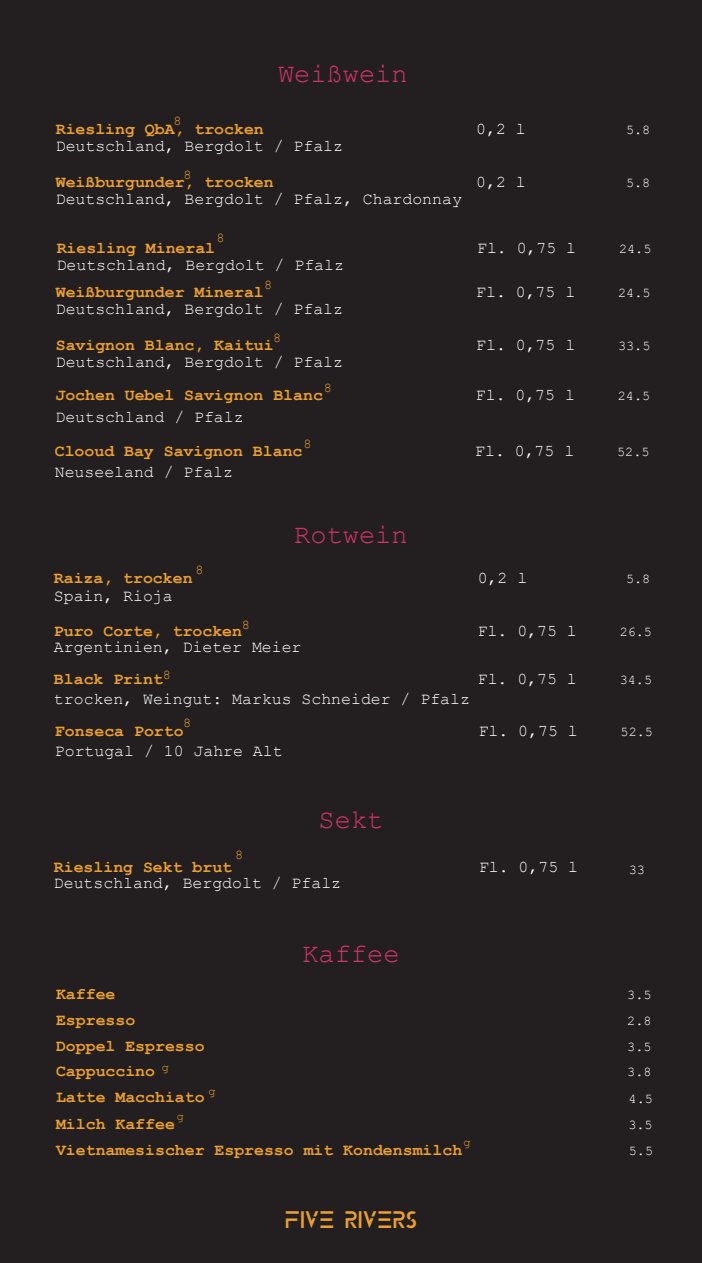
<style>
.page{position:relative;width:702px;height:1263px;background:#231f20}
.page>*{position:absolute;margin:0;border:0;box-sizing:border-box;transform-origin:0 0}
.t1{font:27px "Courier New";color:#d3336a}
.t2{font:24px "Colony";color:#eda02d}
.t3{font:16.5px "Courier New";color:#fff}
.t4{font:700 16.5px "Courier New";color:#eda02d}
.t5{font:13.5px "Courier New";color:#fff}
.t6{font:13.5px "Courier New";color:#eda02d}
.t7{font:12px "Courier New";color:#eda02d}
</style>
<div class="page">
<p class="t6" style="left:174px;top:113px;width:10px">8</p>
<p class="t4" style="left:56px;top:119px;width:209px">Riesling QbA, trocken</p>
<h1 class="t1" style="left:278px;top:57px;width:131px">Weißwein</h1>
<p class="t3" style="left:56px;top:136px;width:289px">Deutschland, Bergdolt / Pfalz</p>
<p class="t4" style="left:56px;top:171px;width:219px">Weißburgunder, trocken</p>
<p class="t6" style="left:183px;top:166px;width:10px">8</p>
<p class="t3" style="left:56px;top:188px;width:407px">Deutschland, Bergdolt / Pfalz, Chardonnay</p>
<p class="t6" style="left:216px;top:230px;width:10px">8</p>
<p class="t4" style="left:57px;top:237px;width:160px">Riesling Mineral</p>
<p class="t3" style="left:57px;top:254px;width:289px">Deutschland, Bergdolt / Pfalz</p>
<p class="t6" style="left:264px;top:277px;width:10px">8</p>
<p class="t4" style="left:56px;top:282px;width:209px">Weißburgunder Mineral</p>
<p class="t3" style="left:56px;top:299px;width:289px">Deutschland, Bergdolt / Pfalz</p>
<p class="t4" style="left:56px;top:334px;width:219px">Savignon Blanc, Kaitui</p>
<p class="t6" style="left:273px;top:329px;width:10px">8</p>
<p class="t3" style="left:56px;top:351px;width:289px">Deutschland, Bergdolt / Pfalz</p>
<p class="t3" style="left:476px;top:119px;width:51px">0,2 l</p>
<p class="t5" style="left:626px;top:122px;width:26px">5.8</p>
<p class="t3" style="left:476px;top:171px;width:51px">0,2 l</p>
<p class="t5" style="left:626px;top:174px;width:26px">5.8</p>
<p class="t3" style="left:477px;top:237px;width:100px">Fl. 0,75 l</p>
<p class="t5" style="left:619px;top:240px;width:34px">24.5</p>
<p class="t3" style="left:476px;top:282px;width:100px">Fl. 0,75 l</p>
<p class="t5" style="left:618px;top:285px;width:34px">24.5</p>
<p class="t3" style="left:476px;top:334px;width:100px">Fl. 0,75 l</p>
<p class="t5" style="left:618px;top:337px;width:34px">33.5</p>
<p class="t6" style="left:324px;top:379px;width:10px">8</p>
<p class="t4" style="left:55px;top:385px;width:269px">Jochen Uebel Savignon Blanc</p>
<p class="t3" style="left:476px;top:385px;width:100px">Fl. 0,75 l</p>
<p class="t5" style="left:617px;top:387px;width:34px">24.5</p>
<p class="t3" style="left:55px;top:406px;width:190px">Deutschland / Pfalz</p>
<p class="t6" style="left:303px;top:435px;width:10px">8</p>
<p class="t4" style="left:55px;top:440px;width:249px">Clooud Bay Savignon Blanc</p>
<p class="t3" style="left:475px;top:440px;width:100px">Fl. 0,75 l</p>
<p class="t5" style="left:617px;top:443px;width:34px">52.5</p>
<p class="t3" style="left:55px;top:462px;width:180px">Neuseeland / Pfalz</p>
<p class="t6" style="left:195px;top:562px;width:10px">8</p>
<p class="t4" style="left:54px;top:568px;width:140px">Raiza, trocken</p>
<h1 class="t1" style="left:294px;top:518px;width:115px">Rotwein</h1>
<p class="t3" style="left:477px;top:568px;width:51px">0,2 l</p>
<p class="t5" style="left:626px;top:571px;width:26px">5.8</p>
<p class="t3" style="left:54px;top:585px;width:120px">Spain, Rioja</p>
<p class="t4" style="left:54px;top:621px;width:190px">Puro Corte, trocken</p>
<p class="t3" style="left:477px;top:621px;width:100px">Fl. 0,75 l</p>
<p class="t5" style="left:619px;top:623px;width:34px">26.5</p>
<p class="t3" style="left:54px;top:637px;width:249px">Argentinien, Dieter Meier</p>
<p class="t6" style="left:242px;top:616px;width:10px">8</p>
<p class="t6" style="left:163px;top:666px;width:10px">8</p>
<p class="t4" style="left:54px;top:669px;width:110px">Black Print</p>
<p class="t3" style="left:54px;top:689px;width:417px">trocken, Weingut: Markus Schneider / Pfalz</p>
<p class="t3" style="left:477px;top:669px;width:100px">Fl. 0,75 l</p>
<p class="t5" style="left:619px;top:672px;width:34px">34.5</p>
<p class="t6" style="left:183px;top:714px;width:10px">8</p>
<p class="t4" style="left:55px;top:721px;width:130px">Fonseca Porto</p>
<p class="t3" style="left:55px;top:741px;width:229px">Portugal / 10 Jahre Alt</p>
<p class="t3" style="left:478px;top:721px;width:100px">Fl. 0,75 l</p>
<p class="t5" style="left:620px;top:724px;width:34px">52.5</p>
<p class="t6" style="left:235px;top:846px;width:10px">8</p>
<h1 class="t1" style="left:318px;top:803px;width:66px">Sekt</h1>
<p class="t4" style="left:54px;top:857px;width:180px">Riesling Sekt brut</p>
<p class="t3" style="left:54px;top:873px;width:289px">Deutschland, Bergdolt / Pfalz</p>
<p class="t3" style="left:479px;top:857px;width:100px">Fl. 0,75 l</p>
<p class="t5" style="left:628px;top:862px;width:18px">33</p>
<h1 class="t1" style="left:302px;top:936px;width:99px">Kaffee</h1>
<p class="t4" style="left:56px;top:983px;width:61px">Kaffee</p>
<p class="t5" style="left:627px;top:986px;width:26px">3.5</p>
<p class="t4" style="left:56px;top:1009px;width:81px">Espresso</p>
<p class="t5" style="left:627px;top:1012px;width:26px">2.8</p>
<p class="t4" style="left:56px;top:1061px;width:101px">Cappuccino</p>
<p class="t5" style="left:627px;top:1064px;width:26px">3.8</p>
<p class="t4" style="left:56px;top:1087px;width:150px">Latte Macchiato</p>
<p class="t5" style="left:628px;top:1090px;width:26px">4.5</p>
<p class="t4" style="left:56px;top:1113px;width:120px">Milch Kaffee</p>
<p class="t5" style="left:628px;top:1116px;width:26px">3.5</p>
<p class="t4" style="left:56px;top:1139px;width:407px">Vietnamesischer Espresso mit Kondensmilch</p>
<p class="t5" style="left:628px;top:1142px;width:26px">5.5</p>
<p class="t4" style="left:56px;top:1036px;width:150px">Doppel Espresso</p>
<p class="t5" style="left:627px;top:1038px;width:26px">3.5</p>
<p class="t7" style="left:162px;top:1059px;width:9px">g</p>
<p class="t7" style="left:208px;top:1083px;width:9px">g</p>
<p class="t7" style="left:177px;top:1109px;width:9px">g</p>
<p class="t7" style="left:463px;top:1134px;width:9px">g</p>
<h2 class="t2" style="left:285px;top:1207px;width:134px">FIVE RIVERS</h2>
</div>
